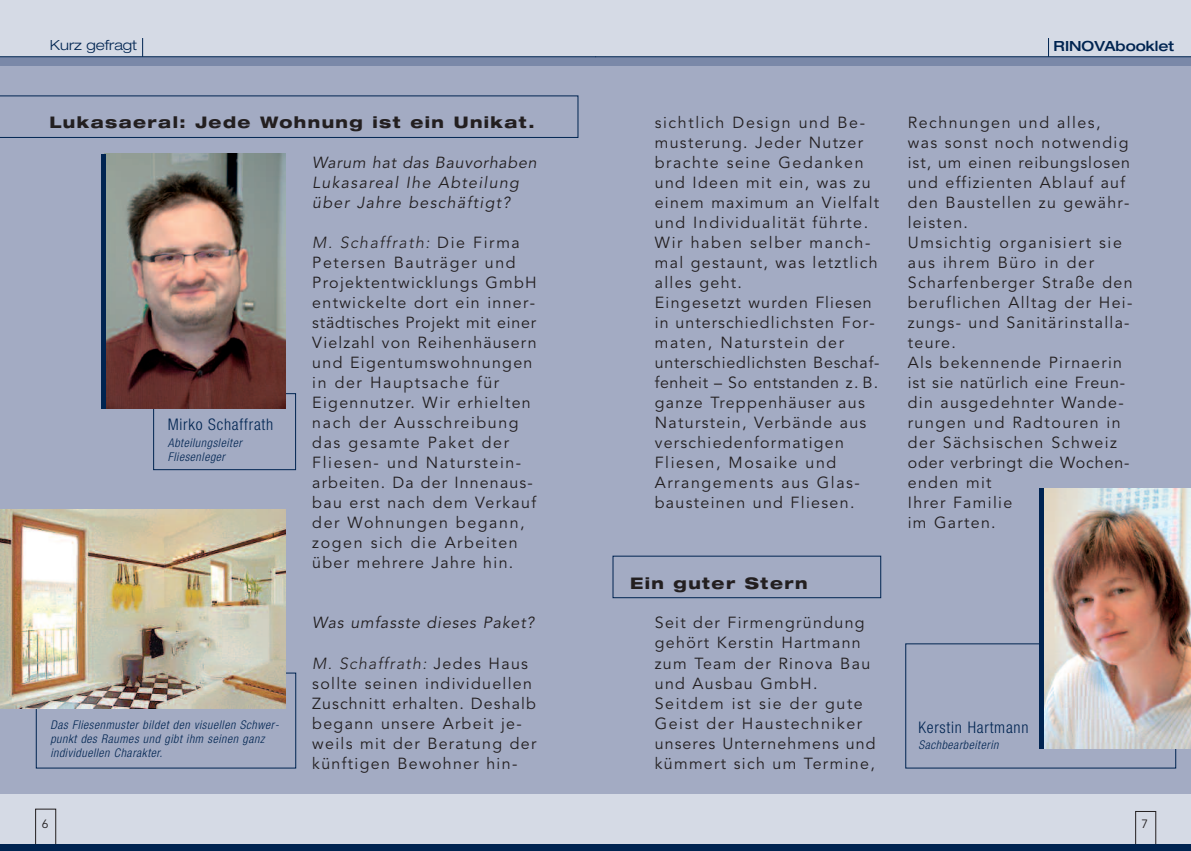
<style>
.page{position:relative;width:1191px;height:851px;background:#fff}
.page>*{position:absolute;margin:0;border:0;box-sizing:border-box;transform-origin:0 0}
.t1{font:16px/20px "Avenir";letter-spacing:.085em;color:#231f20}
.t2{font:italic 16px/20px "Avenir";letter-spacing:.085em;color:#231f20}
.t3{font:800 expanded 16px "Helvetica Neue";letter-spacing:.09em;color:#231f20}
.t4{font:300 condensed 16px "Helvetica Neue";letter-spacing:.05em;color:#002451}
.t5{font:italic 16px "Avenir";letter-spacing:.06em;color:#231f20}
.t6{font:500 expanded 14px "Helvetica Neue";color:#002451}
.t7{font:300 expanded 14px "Helvetica Neue";color:#002451}
.t8{font:italic 300 condensed 12px/14.4px "Helvetica Neue";letter-spacing:.05em;color:#002451}
.t9{font:12px "Avenir";color:#231f20}
.s1{font-weight:300;font-style:italic}
</style>
<div class="page">
<div style="left:595px;top:57px;width:596px;height:737px;background:#a3abc3"></div>
<div style="left:0;top:57px;width:595px;height:737px;background:#a3abc3"></div>
<div style="left:595px;top:794px;width:596px;height:56px;background:#d5dae5"></div>
<div style="left:0;top:794px;width:595px;height:56px;background:#d5dae5"></div>
<svg style="left:1135px;top:811px;width:21px;height:33px"></svg>
<svg style="left:35px;top:808px;width:21px;height:36px"></svg>
<div style="left:595px;top:0;width:596px;height:57px;background:#d5dae5"></div>
<div style="left:0;top:0;width:595px;height:57px;background:#d5dae5"></div>
<svg style="left:1048px;top:38px;width:1px;height:18px"></svg>
<svg style="left:0;top:95px;width:578px;height:43px"></svg>
<div style="left:612px;top:555px;width:269px;height:43px;border:1px solid #002451"></div>
<div style="left:153px;top:393px;width:143px;height:77px;border:1px solid #002451"></div>
<div style="left:905px;top:643px;width:271px;height:125px;border:1px solid #002451"></div>
<div style="left:36px;top:672px;width:260px;height:96px;border:1px solid #002451"></div>
<img style="left:105px;top:154px;width:181px;height:254px">
<img style="left:1043px;top:488px;width:148px;height:260px">
<hr style="left:1039px;top:488px;width:4px;height:260px;background:#002451">
<img style="left:0;top:510px;width:286px;height:198px">
<svg style="left:142px;top:38px;width:1px;height:18px"></svg>
<hr style="left:101px;top:154px;width:4px;height:254px;background:#002451">
<div style="left:595px;top:57px;width:596px;height:8px;background:#7a88a8"></div>
<div style="left:0;top:57px;width:595px;height:8px;background:#7a88a8"></div>
<hr style="left:0;top:56px;width:596px;height:1px;background:#002451">
<hr style="left:595px;top:56px;width:596px;height:1px;background:#002451">
<div style="left:0;top:844px;width:596px;height:6px;background:#002451"></div>
<div style="left:595px;top:844px;width:596px;height:6px;background:#002451"></div>
<p class="t7" style="left:50px;top:40px;width:89px">Kurz gefragt</p>
<p class="t6" style="left:1053px;top:41px;width:122px">RINOVAbooklet</p>
<p class="t3" style="left:49px;top:116px;width:487px">Lukasaeral: Jede Wohnung ist ein Unikat.</p>
<p class="t4" style="left:168px;top:419px;width:107px">Mirko Schaffrath</p>
<p class="t8" style="left:168px;top:436px;width:75px">Abteilungsleiter<br>Fliesenleger</p>
<p class="t2" style="left:312px;top:154px;width:226px">Warum hat das Bauvorhaben<br>Lukasareal Ihe Abteilung über Jahre beschäftigt?</p>
<p class="t1" style="left:312px;top:234px;width:226px"><span class="s1">M. Schaffrath:</span> Die Firma<br>Petersen Bauträger und<br>Projektentwicklungs GmbH entwickelte dort ein inner&shy;städtisches Projekt mit einer<br>Vielzahl von Reihenhäusern und Eigentumswohnungen in der Hauptsache für<br>Eigennutzer. Wir erhielten nach der Ausschreibung das gesamte Paket der<br>Fliesen- und Naturstein&shy;arbeiten. Da der Innenaus&shy;bau erst nach dem Verkauf der Wohnungen begann, zogen sich die Arbeiten über mehrere Jahre hin.</p>
<p class="t1" style="left:655px;top:114px;width:226px">sichtlich Design und Be&shy;musterung. Jeder Nutzer brachte seine Gedanken und Ideen mit ein, was zu einem maximum an Vielfalt und Individualität führte.<br>Wir haben selber manch&shy;mal gestaunt, was letztlich alles geht.<br>Eingesetzt wurden Fliesen in unterschiedlichsten For&shy;maten, Naturstein der unterschiedlichsten Beschaf&shy;fenheit – So entstanden z. B. ganze Treppenhäuser aus<br>Naturstein, Verbände aus verschiedenformatigen<br>Fliesen, Mosaike und<br>Arrangements aus Glas&shy;bausteinen und Fliesen.</p>
<p class="t3" style="left:630px;top:577px;width:179px">Ein guter Stern</p>
<p class="t1" style="left:907px;top:114px;width:226px">Rechnungen und alles, was sonst noch notwendig ist, um einen reibungslosen und effizienten Ablauf auf den Baustellen zu gewähr&shy;leisten.<br>Umsichtig organisiert sie aus ihrem Büro in der<br>Scharfenberger Straße den beruflichen Alltag der Hei&shy;zungs- und Sanitärinstalla&shy;teure.<br>Als bekennende Pirnaerin ist sie natürlich eine Freun&shy;din ausgedehnter Wande&shy;rungen und Radtouren in der Sächsischen Schweiz oder verbringt die Wochen&shy;enden mit<br>Ihrer Familie<br>im Garten.</p>
<p class="t5" style="left:312px;top:616px;width:223px">Was umfasste dieses Paket?</p>
<p class="t1" style="left:312px;top:654px;width:225px"><span class="s1">M. Schaffrath:</span> Jedes Haus sollte seinen individuellen<br>Zuschnitt erhalten. Deshalb begann unsere Arbeit je&shy;weils mit der Beratung der künftigen Bewohner hin-</p>
<p class="t1" style="left:655px;top:614px;width:222px">Seit der Firmengründung gehört Kerstin Hartmann zum Team der Rinova Bau und Ausbau GmbH.<br>Seitdem ist sie der gute<br>Geist der Haustechniker unseres Unternehmens und kümmert sich um Termine,</p>
<p class="t8" style="left:50px;top:718px;width:230px">Das Fliesenmuster bildet den visuellen Schwer&shy;punkt des Raumes und gibt ihm seinen ganz individuellen Charakter.</p>
<p class="t4" style="left:918px;top:721px;width:112px">Kerstin Hartmann</p>
<p class="t8" style="left:918px;top:738px;width:82px">Sachbearbeiterin</p>
<p class="t9" style="left:42px;top:819px;width:8px">6</p>
<p class="t9" style="left:1141px;top:819px;width:8px">7</p>
</div>
